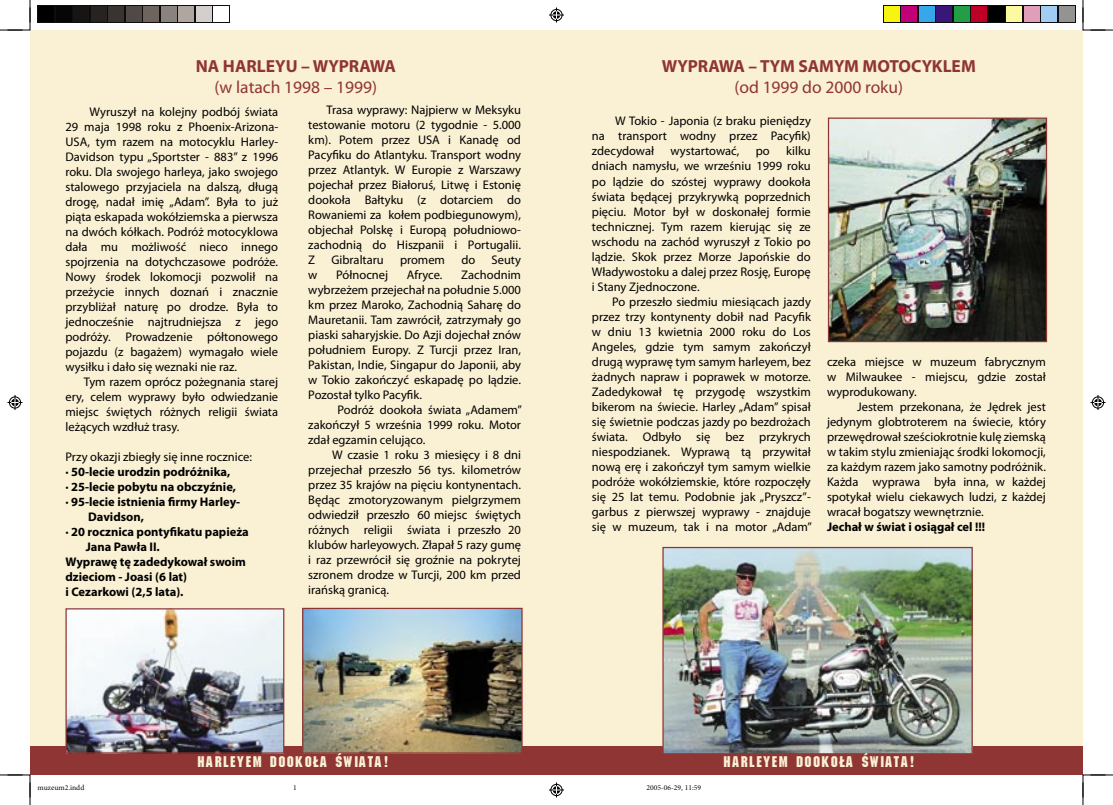
<style>
.page{position:relative;width:1113px;height:805px;background:#fff}
.page>*{position:absolute;margin:0;border:0;box-sizing:border-box;transform-origin:0 0}
.t1{font:700 17.5px "Myriad Pro";color:#8f3534}
.t2{font:17.5px "Myriad Pro";color:#8f3534}
.t3{font:15px "Motor";letter-spacing:.1em;color:#faf0d3}
.t4{font:12.5px/15px "Myriad Pro";color:#000;text-align:justify}
.t5{font:700 12.5px/15px "Myriad Pro";color:#000}
.t6{font:7.5px "Minion Pro";color:#000}
</style>
<div class="page">
<div style="left:30px;top:30px;width:1052px;height:744px;background:#faf0d3"></div>
<img style="left:829px;top:119px;width:216px;height:221px">
<div style="left:827px;top:117px;width:220px;height:225px;border:1px solid #8f3534"></div>
<div style="left:30px;top:746px;width:1052px;height:28px;background:#8f3534"></div>
<img style="left:67px;top:610px;width:215px;height:141px">
<div style="left:65px;top:608px;width:219px;height:145px;border:1px solid #8f3534"></div>
<img style="left:304px;top:609px;width:216px;height:142px">
<div style="left:302px;top:607px;width:220px;height:146px;border:1px solid #8f3534"></div>
<img style="left:664px;top:548px;width:306px;height:204px">
<div style="left:662px;top:546px;width:310px;height:208px;border:1px solid #8f3534"></div>
<svg style="left:38px;top:5px;width:192px;height:17px"></svg>
<div style="left:39px;top:6px;width:15px;height:15px;background:#000"></div>
<div style="left:56px;top:6px;width:15px;height:15px;background:#060606"></div>
<div style="left:74px;top:6px;width:15px;height:15px;background:#171414"></div>
<div style="left:91px;top:6px;width:15px;height:15px;background:#272322"></div>
<div style="left:109px;top:6px;width:15px;height:15px;background:#3a3431"></div>
<div style="left:126px;top:6px;width:15px;height:15px;background:#514945"></div>
<div style="left:144px;top:6px;width:15px;height:15px;background:#6c645f"></div>
<div style="left:161px;top:6px;width:15px;height:15px;background:#8a827d"></div>
<div style="left:179px;top:6px;width:15px;height:15px;background:#aea7a1"></div>
<div style="left:196px;top:6px;width:15px;height:15px;background:#d4cfcc"></div>
<div style="left:214px;top:6px;width:15px;height:15px;background:#fff"></div>
<svg style="left:883px;top:5px;width:192px;height:17px"></svg>
<div style="left:884px;top:6px;width:15px;height:15px;background:#f7f410"></div>
<div style="left:901px;top:6px;width:15px;height:15px;background:#c10077"></div>
<div style="left:919px;top:6px;width:15px;height:15px;background:#36a7e9"></div>
<div style="left:936px;top:6px;width:15px;height:15px;background:#381778"></div>
<div style="left:954px;top:6px;width:15px;height:15px;background:#239e46"></div>
<div style="left:971px;top:6px;width:15px;height:15px;background:#be0027"></div>
<div style="left:989px;top:6px;width:15px;height:15px;background:#000"></div>
<div style="left:1006px;top:6px;width:15px;height:15px;background:#fdf9a0"></div>
<div style="left:1024px;top:6px;width:15px;height:15px;background:#e09eba"></div>
<div style="left:1041px;top:6px;width:15px;height:15px;background:#a1cdf2"></div>
<div style="left:1059px;top:6px;width:15px;height:15px;background:#939393"></div>
<svg style="left:0;top:0;width:31px;height:31px"></svg>
<svg style="left:1082px;top:0;width:30px;height:31px"></svg>
<svg style="left:0;top:774px;width:31px;height:30px"></svg>
<svg style="left:1082px;top:774px;width:30px;height:30px"></svg>
<svg style="left:549px;top:8px;width:15px;height:14px"></svg>
<svg style="left:549px;top:782px;width:15px;height:15px"></svg>
<svg style="left:8px;top:395px;width:14px;height:15px"></svg>
<svg style="left:1090px;top:395px;width:15px;height:15px"></svg>
<p class="t1" style="left:196px;top:56px;width:201px">NA HARLEYU – WYPRAWA</p>
<p class="t2" style="left:214px;top:77px;width:164px">(w latach 1998 – 1999)</p>
<p class="t4" style="left:65px;top:104px;width:214px;text-indent:24px">Wyruszył na kolejny podbój świata 29 maja 1998 roku z Phoenix-Arizona-USA, tym razem na motocyklu Harley-Davidson typu „Sportster - 883” z 1996 roku. Dla swojego harleya, jako swojego stalowego przyjaciela na dalszą, długą drogę, nadał imię „Adam”. Była to już piąta eskapada wokółziemska a pierwsza na dwóch kółkach. Podróż motocyklowa dała mu możliwość nieco innego spojrzenia na dotychczasowe podróże.<br>Nowy środek lokomocji pozwolił na przeżycie innych doznań i znacznie przybliżał naturę po drodze. Była to jednocześnie najtrudniejsza z jego podróży. Prowadzenie półtonowego pojazdu (z bagażem) wymagało wiele wysiłku i dało się weznaki nie raz.</p>
<p class="t4" style="left:65px;top:374px;width:214px;text-indent:18px">Tym razem oprócz pożegnania starej ery, celem wyprawy było odwiedzanie miejsc świętych różnych religii świata leżących wzdłuż trasy.</p>
<p class="t4" style="left:65px;top:449px;width:188px">Przy okazji zbiegły się inne rocznice:</p>
<p class="t5" style="left:65px;top:464px;width:166px">· 50-lecie urodzin podróżnika,</p>
<p class="t5" style="left:65px;top:479px;width:172px">· 25-lecie pobytu na obczyźnie,</p>
<p class="t5" style="left:65px;top:494px;width:176px">· 95-lecie istnienia firmy Harley-</p>
<p class="t5" style="left:88px;top:509px;width:57px">Davidson,</p>
<p class="t5" style="left:65px;top:524px;width:185px">· 20 rocznica pontyfikatu papieża</p>
<p class="t5" style="left:86px;top:539px;width:76px">Jana Pawła II.</p>
<p class="t5" style="left:65px;top:554px;width:182px">Wyprawę tę zadedykował swoim dzieciom - Joasi (6 lat)</p>
<p class="t5" style="left:65px;top:584px;width:119px">i Cezarkowi (2,5 lata).</p>
<p class="t4" style="left:308px;top:102px;width:214px;text-indent:18px">Trasa wyprawy: Najpierw w Meksyku testowanie motoru (2 tygodnie - 5.000 km). Potem przez USA i Kanadę od Pacyfiku do Atlantyku. Transport wodny przez Atlantyk. W Europie z Warszawy pojechał przez Białoruś, Litwę i Estonię dookoła Bałtyku (z dotarciem do Rowaniemi za kołem podbiegunowym), objechał Polskę i Europą południowo&shy;zachodnią do Hiszpanii i Portugalii.<br>Z</p>
<p class="t4" style="left:331px;top:252px;width:54px">Gibraltaru</p>
<p class="t4" style="left:400px;top:252px;width:47px">promem</p>
<p class="t4" style="left:461px;top:252px;width:15px">do</p>
<p class="t4" style="left:491px;top:252px;width:31px">Seuty</p>
<p class="t4" style="left:308px;top:267px;width:11px">w</p>
<p class="t4" style="left:336px;top:267px;width:53px">Północnej</p>
<p class="t4" style="left:407px;top:267px;width:37px">Afryce.</p>
<p class="t4" style="left:308px;top:267px;width:214px;text-indent:153px">Zachodnim wybrzeżem przejechał na południe 5.000 km przez Maroko, Zachodnią Saharę do Mauretanii. Tam zawrócił, zatrzymały go piaski saharyjskie. Do Azji dojechał znów południem Europy. Z Turcji przez Iran, Pakistan, Indie, Singapur do Japonii, aby w Tokio zakończyć eskapadę po lądzie.<br>Pozostał tylko Pacyfik.</p>
<p class="t4" style="left:308px;top:402px;width:215px;text-indent:29px">Podróż dookoła świata „Adamem” zakończył 5 września 1999 roku. Motor zdał egzamin celująco.</p>
<p class="t4" style="left:308px;top:447px;width:214px;text-indent:24px">W czasie 1 roku 3 miesięcy i 8 dni przejechał przeszło 56 tys. kilometrów przez 35 krajów na pięciu kontynentach.<br>Będąc zmotoryzowanym pielgrzymem odwiedził przeszło 60 miejsc świętych różnych religii świata i przeszło 20 klubów harleyowych. Złapał 5 razy gumę i raz przewrócił się groźnie na pokrytej szronem drodze w Turcji, 200 km przed irańską granicą.</p>
<p class="t1" style="left:662px;top:56px;width:315px">WYPRAWA – TYM SAMYM MOTOCYKLEM</p>
<p class="t2" style="left:734px;top:77px;width:170px">(od 1999 do 2000 roku)</p>
<p class="t4" style="left:592px;top:114px;width:220px;text-indent:23px">W Tokio - Japonia (z braku pieniędzy na transport wodny przez Pacyfik) zdecydował</p>
<p class="t4" style="left:592px;top:144px;width:220px;text-indent:194px">kilku dniach namysłu, we wrześniu 1999 roku po lądzie do szóstej wyprawy dookoła świata będącej przykrywką poprzednich pięciu. Motor był w doskonałej formie technicznej. Tym razem kierując się ze wschodu na zachód wyruszył z Tokio po lądzie. Skok przez Morze Japońskie do Władywostoku a dalej przez Rosję, Europę i Stany Zjednoczone.</p>
<p class="t4" style="left:592px;top:294px;width:221px;text-indent:20px">Po przeszło siedmiu miesiącach jazdy przez trzy kontynenty dobił nad Pacyfik w dniu 13 kwietnia 2000 roku do Los Angeles, gdzie tym samym zakończył drugą wyprawę tym samym harleyem, bez żadnych napraw i poprawek w motorze.<br>Zadedykował tę przygodę wszystkim bikerom na świecie. Harley „Adam” spisał się świetnie podczas jazdy po bezdrożach świata. Odbyło się bez przykrych niespodzianek. Wyprawą tą przywitał nową erę i zakończył tym samym wielkie podróże wokółziemskie, które rozpoczęły się 25 lat temu. Podobnie jak „Pryszcz”- garbus z pierwszej wyprawy - znajduje się w muzeum, tak i na motor „Adam”</p>
<p class="t4" style="left:670px;top:144px;width:70px">wystartować,</p>
<p class="t4" style="left:755px;top:144px;width:15px">po</p>
<p class="t4" style="left:827px;top:354px;width:220px">czeka miejsce w muzeum fabrycznym w Milwaukee - miejscu, gdzie został wyprodukowany.</p>
<p class="t4" style="left:827px;top:399px;width:220px;text-indent:30px">Jestem przekonana, że Jędrek jest jedynym globtroterem na świecie, który przewędrował sześciokrotnie kulę ziemską w takim stylu zmieniając środki lokomocji, za każdym razem jako samotny podróżnik.<br>Każda wyprawa była inna, w każdej spotykał wielu ciekawych ludzi, z każdej wracał bogatszy wewnętrznie.</p>
<p class="t5" style="left:827px;top:519px;width:160px">Jechał w świat i osiągał cel !!!</p>
<p class="t3" style="left:197px;top:752px;width:193px">HARLEYEM DOOKOŁA ŚWIATA!</p>
<p class="t3" style="left:723px;top:752px;width:193px">HARLEYEM DOOKOŁA ŚWIATA!</p>
<p class="t6" style="left:38px;top:782px;width:48px">muzeum2.indd</p>
<p class="t6" style="left:293px;top:782px;width:5px">1</p>
<p class="t6" style="left:646px;top:782px;width:56px">2005-06-29, 11:59</p>
</div>
